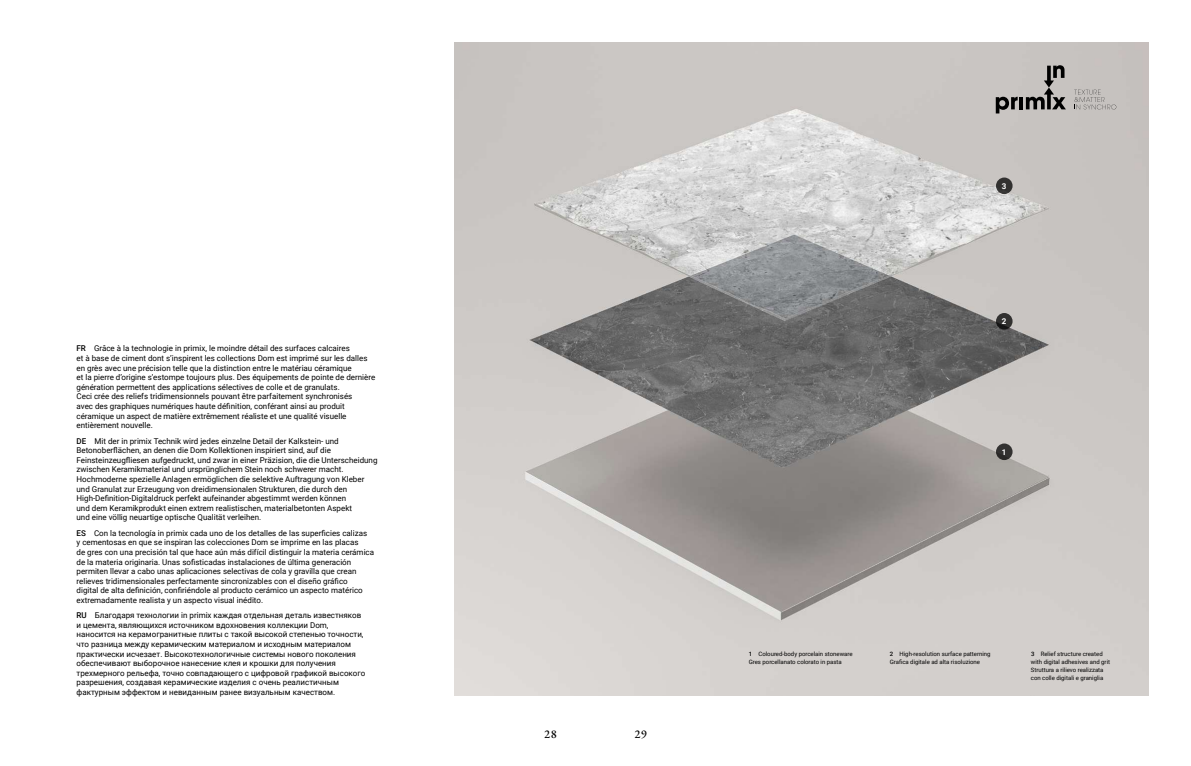
<style>
.page{position:relative;width:1191px;height:766px;background:#fff}
.page>*{position:absolute;margin:0;border:0;box-sizing:border-box;transform-origin:0 0}
.t1{font:500 12px "EB Garamond";color:#000}
.t2{font:8px/9.6px "Roboto";color:#000}
.t3{font:700 8px "Roboto";color:#fff}
.t4{font:6px/8px "Roboto";color:#000}
.s1{font-weight:500}
</style>
<div class="page">
<img style="left:454px;top:43px;width:694px;height:651px">
<svg style="left:996px;top:443px;width:16px;height:17px"></svg>
<svg style="left:996px;top:313px;width:16px;height:16px"></svg>
<svg style="left:996px;top:177px;width:16px;height:17px"></svg>
<svg style="left:995px;top:97px;width:22px;height:16px"></svg>
<hr style="left:1019px;top:97px;width:4px;height:12px;background:#000">
<svg style="left:1026px;top:65px;width:40px;height:44px;background:#8c8987"></svg>
<svg style="left:1074px;top:90px;width:42px;height:19px"></svg>
<p class="t2" style="left:77px;top:343px;width:300px"><span class="s1">FR</span> Grâce à la technologie in primix, le moindre détail des surfaces calcaires<br>et à base de ciment dont s’inspirent les collections Dom est imprimé sur les dalles en grès avec une précision telle que la distinction entre le matériau céramique<br>et la pierre d’origine s’estompe toujours plus. Des équipements de pointe de dernière génération permettent des applications sélectives de colle et de granulats.<br>Ceci crée des reliefs tridimensionnels pouvant être parfaitement synchronisés<br>avec des graphiques numériques haute définition, conférant ainsi au produit céramique un aspect de matière extrêmement réaliste et une qualité visuelle entièrement nouvelle.</p>
<p class="t2" style="left:77px;top:435px;width:302px"><span class="s1">DE</span> Mit der in primix Technik wird jedes einzelne Detail der Kalkstein- und Betonoberflächen, an denen die Dom Kollektionen inspiriert sind, auf die Feinsteinzeugfliesen aufgedruckt, und zwar in einer Präzision, die die Unterscheidung zwischen Keramikmaterial und ursprünglichem Stein noch schwerer macht.<br>Hochmoderne spezielle Anlagen ermöglichen die selektive Auftragung von Kleber und Granulat zur Erzeugung von dreidimensionalen Strukturen, die durch den High-Definition-Digitaldruck perfekt aufeinander abgestimmt werden können<br>und dem Keramikprodukt einen extrem realistischen, materialbetonten Aspekt<br>und eine völlig neuartige optische Qualität verleihen.</p>
<p class="t2" style="left:77px;top:527px;width:299px"><span class="s1">ES</span> Con la tecnología in primix cada uno de los detalles de las superficies calizas<br>y cementosas en que se inspiran las colecciones Dom se imprime en las placas<br>de gres con una precisión tal que hace aún más difícil distinguir la materia cerámica de la materia originaria. Unas sofisticadas instalaciones de última generación permiten llevar a cabo unas aplicaciones selectivas de cola y gravilla que crean relieves tridimensionales perfectamente sincronizables con el diseño gráfico<br>digital de alta definición, confiriéndole al producto cerámico un aspecto matérico extremadamente realista y un aspecto visual inédito.</p>
<p class="t2" style="left:77px;top:610px;width:290px"><span class="s1">RU</span> Благодаря технологии in primix каждая отдельная деталь известняков и цемента, являющихся источником вдохновения коллекции Dom, наносится на керамогранитные плиты с такой высокой степенью точности, что разница между керамическим материалом и исходным материалом практически исчезает. Высокотехнологичные системы нового поколения обеспечивают выборочное нанесение клея и крошки для получения трехмерного рельефа, точно совпадающего с цифровой графикой высокого разрешения, создавая керамические изделия с очень реалистичным фактурным эффектом и невиданным ранее визуальным качеством.</p>
<h1 class="t1" style="left:544px;top:725px;width:14px">28</h1>
<h1 class="t1" style="left:634px;top:725px;width:14px">29</h1>
<p class="t3" style="left:1002px;top:180px;width:6px">3</p>
<p class="t3" style="left:1002px;top:316px;width:6px">2</p>
<p class="t3" style="left:1002px;top:446px;width:6px">1</p>
<p class="t4" style="left:748px;top:649px;width:105px"><span class="s1">1</span> Coloured-body porcelain stoneware<br>Gres porcellanato colorato in pasta</p>
<p class="t4" style="left:890px;top:649px;width:102px"><span class="s1">2</span> High-resolution surface patterning<br>Grafica digitale ad alta risoluzione</p>
<p class="t4" style="left:1031px;top:649px;width:81px"><span class="s1">3</span> Relief structure created with digital adhesives and grit<br>Struttura a rilievo realizzata con colle digitali e graniglia</p>
</div>
